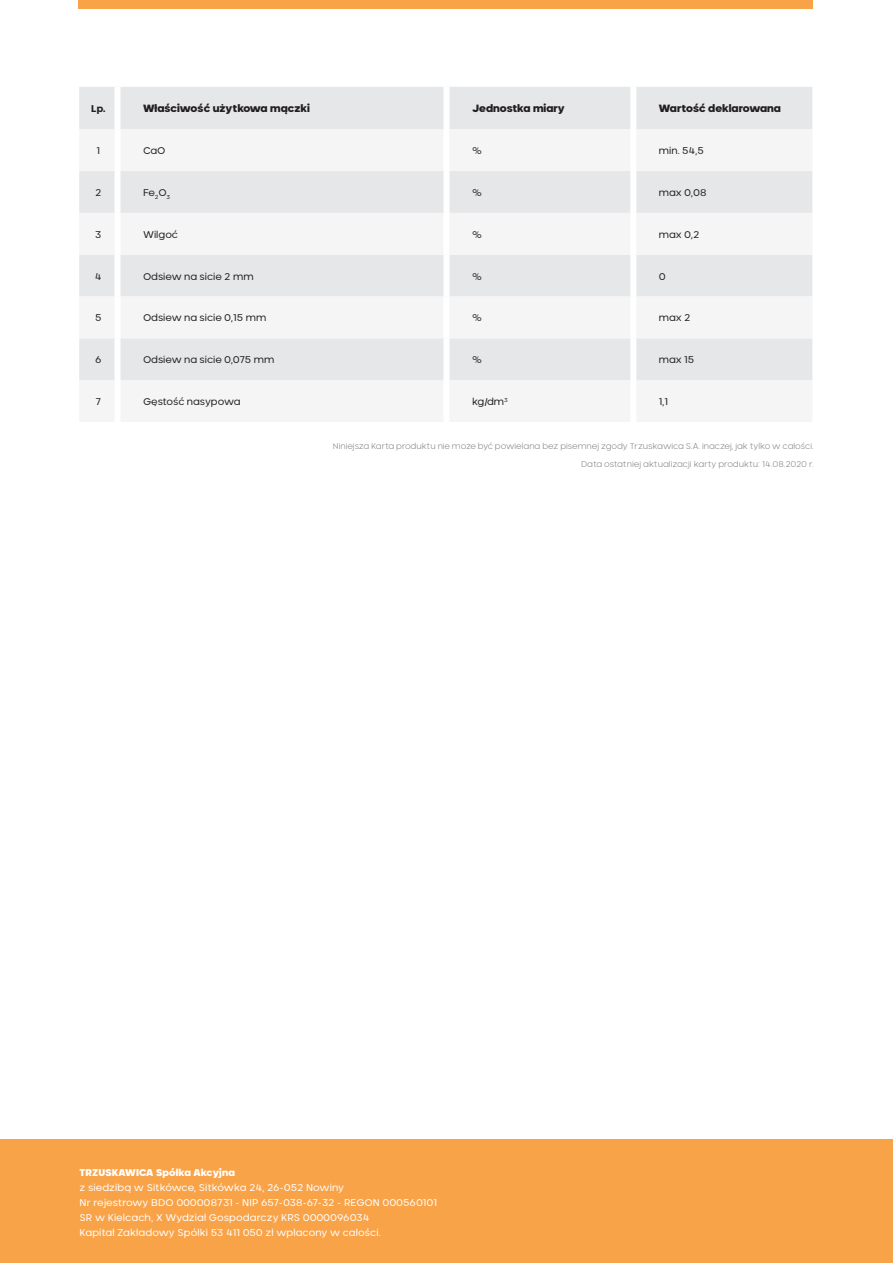
<style>
.page{position:relative;width:893px;height:1263px;background:#fff}
.page>*{position:absolute;margin:0;border:0;box-sizing:border-box;transform-origin:0 0}
.t1{font:900 10.5px "Neometric";color:#231f20}
.t2{font:9.75px "Neometric";letter-spacing:.01em;color:#fff}
.t3{font:9.75px "Neometric";letter-spacing:-.005em;color:#231f20}
.t4{font:9.75px "Neometric Alt Black";letter-spacing:.01em;color:#fff}
.t5{font:800 9.75px "Neometric";color:#231f20}
.t6{font:300 8.25px "Neometric Alt";letter-spacing:-.005em;color:#76787b}
</style>
<div class="page">
<div style="left:0;top:1139px;width:893px;height:124px;background:#f9a349"></div>
<div style="left:78px;top:0;width:734px;height:8px;background:#f9a349"></div>
<div style="left:79px;top:87px;width:733px;height:42px;background:#e6e7e9"></div>
<svg style="left:79px;top:171px;width:733px;height:209px;fill:#e6e7e9"></svg>
<div style="left:114px;top:87px;width:6px;height:42px;background:#fff"></div>
<div style="left:443px;top:87px;width:6px;height:42px;background:#fff"></div>
<div style="left:630px;top:87px;width:6px;height:42px;background:#fff"></div>
<div style="left:114px;top:171px;width:6px;height:42px;background:#fff"></div>
<div style="left:443px;top:171px;width:6px;height:42px;background:#fff"></div>
<div style="left:630px;top:171px;width:6px;height:42px;background:#fff"></div>
<div style="left:114px;top:213px;width:6px;height:42px;background:#fff"></div>
<div style="left:443px;top:213px;width:6px;height:42px;background:#fff"></div>
<div style="left:630px;top:213px;width:6px;height:42px;background:#fff"></div>
<div style="left:114px;top:255px;width:6px;height:41px;background:#fff"></div>
<div style="left:443px;top:255px;width:6px;height:41px;background:#fff"></div>
<div style="left:630px;top:255px;width:6px;height:41px;background:#fff"></div>
<div style="left:114px;top:296px;width:6px;height:42px;background:#fff"></div>
<div style="left:443px;top:296px;width:6px;height:42px;background:#fff"></div>
<div style="left:630px;top:296px;width:6px;height:42px;background:#fff"></div>
<div style="left:114px;top:338px;width:6px;height:42px;background:#fff"></div>
<div style="left:443px;top:338px;width:6px;height:42px;background:#fff"></div>
<div style="left:630px;top:338px;width:6px;height:42px;background:#fff"></div>
<p class="t5" style="left:91px;top:101px;width:16px">Lp.</p>
<p class="t1" style="left:143px;top:101px;width:168px">Właściwość użytkowa mączki</p>
<p class="t1" style="left:472px;top:101px;width:94px">Jednostka miary</p>
<p class="t1" style="left:659px;top:101px;width:124px">Wartość deklarowana</p>
<p class="t3" style="left:97px;top:144px;width:5px">1</p>
<p class="t3" style="left:143px;top:144px;width:24px">CaO</p>
<p class="t3" style="left:472px;top:144px;width:11px">%</p>
<p class="t3" style="left:659px;top:144px;width:46px">min. 54,5</p>
<p class="t3" style="left:95px;top:186px;width:8px">2</p>
<p class="t3" style="left:143px;top:186px;width:28px">Fe<sub>2</sub>O<sub>3</sub></p>
<p class="t3" style="left:472px;top:186px;width:11px">%</p>
<p class="t3" style="left:659px;top:186px;width:49px">max 0,08</p>
<p class="t3" style="left:95px;top:228px;width:8px">3</p>
<p class="t3" style="left:143px;top:228px;width:37px">Wilgoć</p>
<p class="t3" style="left:472px;top:228px;width:11px">%</p>
<p class="t3" style="left:659px;top:228px;width:42px">max 0,2</p>
<p class="t3" style="left:95px;top:269px;width:9px">4</p>
<p class="t3" style="left:143px;top:269px;width:112px">Odsiew na sicie 2 mm</p>
<p class="t3" style="left:472px;top:269px;width:11px">%</p>
<p class="t3" style="left:659px;top:269px;width:9px">0</p>
<p class="t3" style="left:95px;top:311px;width:8px">5</p>
<p class="t3" style="left:143px;top:311px;width:125px">Odsiew na sicie 0,15 mm</p>
<p class="t3" style="left:472px;top:311px;width:11px">%</p>
<p class="t3" style="left:659px;top:311px;width:33px">max 2</p>
<p class="t3" style="left:95px;top:353px;width:8px">6</p>
<p class="t3" style="left:143px;top:353px;width:133px">Odsiew na sicie 0,075 mm</p>
<p class="t3" style="left:472px;top:353px;width:11px">%</p>
<p class="t3" style="left:659px;top:353px;width:37px">max 15</p>
<p class="t3" style="left:96px;top:395px;width:7px">7</p>
<p class="t3" style="left:143px;top:395px;width:99px">Gęstość nasypowa</p>
<p class="t3" style="left:472px;top:395px;width:37px">kg/dm<sup>3</sup></p>
<p class="t3" style="left:659px;top:395px;width:11px">1,1</p>
<p class="t6" style="left:333px;top:440px;width:482px">Niniejsza Karta produktu nie może być powielana bez pisemnej zgody Trzuskawica S.A. inaczej, jak tylko w całości.</p>
<p class="t6" style="left:581px;top:458px;width:234px">Data ostatniej aktualizacji karty produktu: 14.08.2020 r.</p>
<p class="t4" style="left:80px;top:1165px;width:157px">TRZUSKAWICA Spółka Akcyjna</p>
<p class="t2" style="left:80px;top:1180px;width:266px">z siedzibą w Sitkówce, Sitkówka 24, 26-052 Nowiny</p>
<p class="t2" style="left:80px;top:1195px;width:359px">Nr rejestrowy BDO 000008731 - NIP 657-038-67-32 - REGON 000560101</p>
<p class="t2" style="left:80px;top:1210px;width:292px">SR w Kielcach, X Wydział Gospodarczy KRS 0000096034</p>
<p class="t2" style="left:80px;top:1225px;width:303px">Kapitał Zakładowy Spółki 53 411 050 zł wpłacony w całości.</p>
</div>
